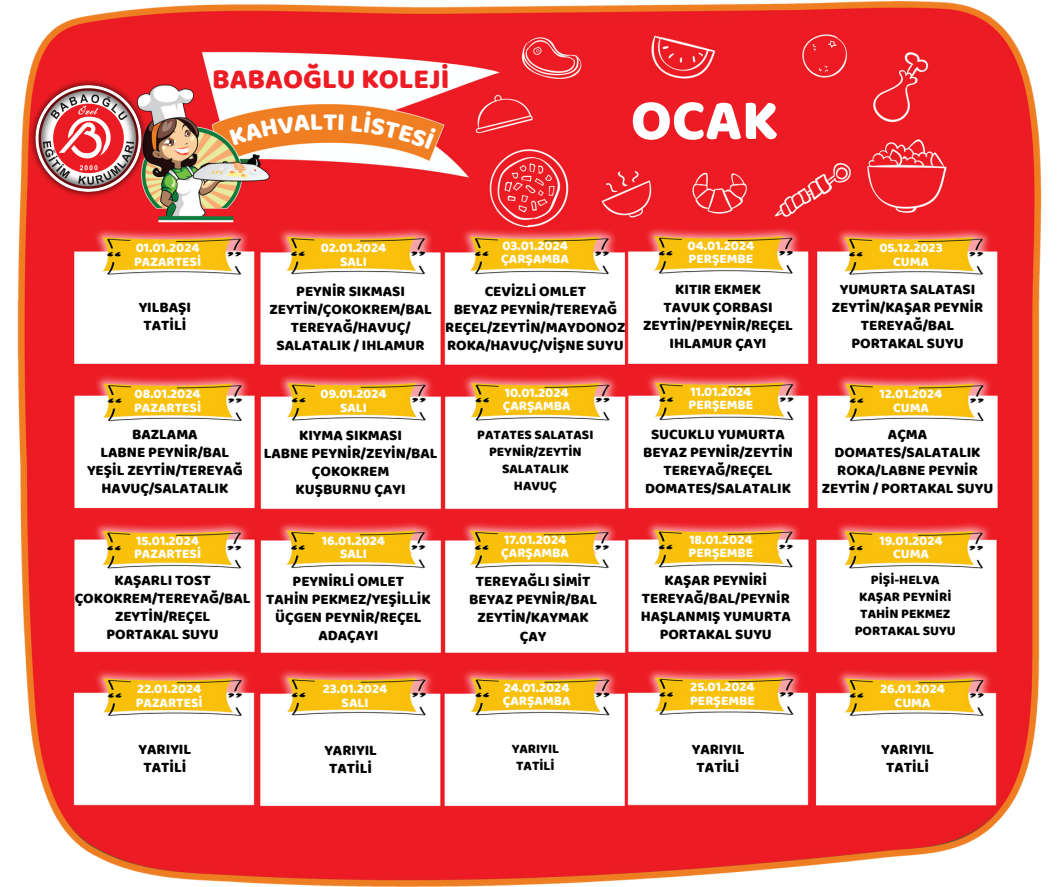
<style>
.page{position:relative;width:1058px;height:887px;background:#fff}
.page>*{position:absolute;margin:0;border:0;box-sizing:border-box;transform-origin:0 0}
.t1{font:58.5px "Baloo";color:#fff}
.t2{font:28.5px "Baloo";color:#ed1c24}
.t3{font:15px "Baloo";color:#000}
.t4{font:13.5px "Baloo";color:#fff}
.t5{font:13.5px "Baloo";color:#000}
</style>
<div class="page">
<img style="left:17px;top:1px;width:1024px;height:885px">
<img style="left:17px;top:66px;width:145px;height:144px">
<div style="left:229px;top:114px;width:115px;height:32px;background:#ef7f22"></div>
<svg style="left:351px;top:111px;width:85px;height:38px"></svg>
<p class="t2" style="left:212px;top:61px;width:239px">BABAOĞLU KOLEJİ</p>
<p class="t1" style="left:630px;top:84px;width:149px">OCAK</p>
<p class="t4" style="left:136px;top:239px;width:65px">01.01.2024</p>
<p class="t4" style="left:134px;top:253px;width:69px">PAZARTESİ</p>
<p class="t4" style="left:321px;top:239px;width:67px">02.01.2024</p>
<p class="t4" style="left:340px;top:253px;width:28px">SALI</p>
<p class="t4" style="left:502px;top:237px;width:67px">03.01.2024</p>
<p class="t4" style="left:501px;top:251px;width:69px">ÇARŞAMBA</p>
<p class="t4" style="left:687px;top:237px;width:68px">04.01.2024</p>
<p class="t4" style="left:688px;top:251px;width:66px">PERŞEMBE</p>
<p class="t4" style="left:879px;top:239px;width:65px">05.12.2023</p>
<p class="t4" style="left:893px;top:253px;width:37px">CUMA</p>
<p class="t3" style="left:139px;top:298px;width:54px">YILBAŞI</p>
<p class="t3" style="left:143px;top:316px;width:44px">TATİLİ</p>
<p class="t3" style="left:296px;top:281px;width:110px">PEYNİR SIKMASI</p>
<p class="t3" style="left:269px;top:299px;width:164px">ZEYTİN/ÇOKOKREM/BAL</p>
<p class="t3" style="left:291px;top:317px;width:121px">TEREYAĞ/HAVUÇ/</p>
<p class="t3" style="left:277px;top:335px;width:149px">SALATALIK / IHLAMUR</p>
<p class="t3" style="left:485px;top:281px;width:103px">CEVİZLİ OMLET</p>
<p class="t3" style="left:453px;top:299px;width:165px">BEYAZ PEYNİR/TEREYAĞ</p>
<p class="t3" style="left:445px;top:317px;width:182px">REÇEL/ZEYTİN/MAYDONOZ</p>
<p class="t3" style="left:447px;top:335px;width:178px">ROKA/HAVUÇ/VİŞNE SUYU</p>
<p class="t3" style="left:675px;top:280px;width:87px">KITIR EKMEK</p>
<p class="t3" style="left:663px;top:298px;width:111px">TAVUK ÇORBASI</p>
<p class="t3" style="left:643px;top:316px;width:151px">ZEYTİN/PEYNİR/REÇEL</p>
<p class="t3" style="left:669px;top:334px;width:98px">IHLAMUR ÇAYI</p>
<p class="t3" style="left:839px;top:280px;width:137px">YUMURTA SALATASI</p>
<p class="t3" style="left:832px;top:298px;width:153px">ZEYTİN/KAŞAR PEYNİR</p>
<p class="t3" style="left:860px;top:316px;width:95px">TEREYAĞ/BAL</p>
<p class="t3" style="left:851px;top:334px;width:114px">PORTAKAL SUYU</p>
<p class="t4" style="left:135px;top:385px;width:68px">08.01.2024</p>
<p class="t4" style="left:134px;top:399px;width:69px">PAZARTESİ</p>
<p class="t4" style="left:320px;top:385px;width:68px">09.01.2024</p>
<p class="t4" style="left:340px;top:399px;width:28px">SALI</p>
<p class="t4" style="left:505px;top:384px;width:65px">10.01.2024</p>
<p class="t4" style="left:503px;top:398px;width:69px">ÇARŞAMBA</p>
<p class="t4" style="left:690px;top:383px;width:62px">11.01.2024</p>
<p class="t4" style="left:688px;top:397px;width:66px">PERŞEMBE</p>
<p class="t4" style="left:879px;top:385px;width:64px">12.01.2024</p>
<p class="t4" style="left:893px;top:399px;width:37px">CUMA</p>
<p class="t3" style="left:132px;top:425px;width:67px">BAZLAMA</p>
<p class="t3" style="left:100px;top:443px;width:130px">LABNE PEYNİR/BAL</p>
<p class="t3" style="left:87px;top:461px;width:157px">YEŞİL ZEYTİN/TEREYAĞ</p>
<p class="t3" style="left:102px;top:479px;width:128px">HAVUÇ/SALATALIK</p>
<p class="t3" style="left:299px;top:426px;width:104px">KIYMA SIKMASI</p>
<p class="t3" style="left:264px;top:444px;width:175px">LABNE PEYNİR/ZEYİN/BAL</p>
<p class="t3" style="left:312px;top:462px;width:79px">ÇOKOKREM</p>
<p class="t3" style="left:295px;top:480px;width:112px">KUŞBURNU ÇAYI</p>
<p class="t5" style="left:477px;top:426px;width:118px">PATATES SALATASI</p>
<p class="t5" style="left:489px;top:443px;width:94px">PEYNİR/ZEYTİN</p>
<p class="t5" style="left:502px;top:460px;width:68px">SALATALIK</p>
<p class="t5" style="left:514px;top:477px;width:44px">HAVUÇ</p>
<p class="t3" style="left:651px;top:425px;width:135px">SUCUKLU YUMURTA</p>
<p class="t3" style="left:643px;top:443px;width:151px">BEYAZ PEYNİR/ZEYTİN</p>
<p class="t3" style="left:663px;top:461px;width:110px">TEREYAĞ/REÇEL</p>
<p class="t3" style="left:645px;top:479px;width:147px">DOMATES/SALATALIK</p>
<p class="t3" style="left:888px;top:425px;width:41px">AÇMA</p>
<p class="t3" style="left:834px;top:443px;width:147px">DOMATES/SALATALIK</p>
<p class="t3" style="left:837px;top:461px;width:142px">ROKA/LABNE PEYNİR</p>
<p class="t3" style="left:821px;top:479px;width:173px">ZEYTİN / PORTAKAL SUYU</p>
<p class="t4" style="left:136px;top:532px;width:64px">15.01.2024</p>
<p class="t4" style="left:134px;top:545px;width:69px">PAZARTESİ</p>
<p class="t4" style="left:322px;top:532px;width:65px">16.01.2024</p>
<p class="t4" style="left:340px;top:545px;width:28px">SALI</p>
<p class="t4" style="left:504px;top:531px;width:64px">17.01.2024</p>
<p class="t4" style="left:501px;top:544px;width:69px">ÇARŞAMBA</p>
<p class="t4" style="left:689px;top:531px;width:65px">18.01.2024</p>
<p class="t4" style="left:688px;top:544px;width:66px">PERŞEMBE</p>
<p class="t4" style="left:879px;top:532px;width:65px">19.01.2024</p>
<p class="t4" style="left:893px;top:545px;width:37px">CUMA</p>
<p class="t3" style="left:115px;top:571px;width:98px">KAŞARLI TOST</p>
<p class="t3" style="left:75px;top:589px;width:177px">ÇOKOKREM/TEREYAĞ/BAL</p>
<p class="t3" style="left:115px;top:607px;width:97px">ZEYTİN/REÇEL</p>
<p class="t3" style="left:106px;top:625px;width:114px">PORTAKAL SUYU</p>
<p class="t3" style="left:293px;top:572px;width:113px">PEYNİRLİ OMLET</p>
<p class="t3" style="left:266px;top:590px;width:166px">TAHİN PEKMEZ/YEŞİLLİK</p>
<p class="t3" style="left:275px;top:608px;width:148px">ÜÇGEN PEYNİR/REÇEL</p>
<p class="t3" style="left:318px;top:626px;width:61px">ADAÇAYI</p>
<p class="t3" style="left:476px;top:572px;width:116px">TEREYAĞLI SİMİT</p>
<p class="t3" style="left:469px;top:590px;width:129px">BEYAZ PEYNİR/BAL</p>
<p class="t3" style="left:477px;top:608px;width:113px">ZEYTİN/KAYMAK</p>
<p class="t3" style="left:520px;top:626px;width:28px">ÇAY</p>
<p class="t3" style="left:664px;top:571px;width:104px">KAŞAR PEYNİRİ</p>
<p class="t3" style="left:642px;top:589px;width:149px">TEREYAĞ/BAL/PEYNİR</p>
<p class="t3" style="left:640px;top:607px;width:152px">HAŞLANMIŞ YUMURTA</p>
<p class="t3" style="left:659px;top:625px;width:114px">PORTAKAL SUYU</p>
<p class="t5" style="left:871px;top:571px;width:70px">PİŞİ-HELVA</p>
<p class="t5" style="left:859px;top:588px;width:94px">KAŞAR PEYNİRİ</p>
<p class="t5" style="left:860px;top:605px;width:92px">TAHİN PEKMEZ</p>
<p class="t5" style="left:854px;top:622px;width:103px">PORTAKAL SUYU</p>
<p class="t4" style="left:137px;top:680px;width:66px">22.01.2024</p>
<p class="t4" style="left:136px;top:694px;width:69px">PAZARTESİ</p>
<p class="t4" style="left:323px;top:680px;width:66px">23.01.2024</p>
<p class="t4" style="left:341px;top:694px;width:28px">SALI</p>
<p class="t4" style="left:504px;top:679px;width:67px">24.01.2024</p>
<p class="t4" style="left:503px;top:693px;width:69px">ÇARŞAMBA</p>
<p class="t4" style="left:690px;top:678px;width:66px">25.01.2024</p>
<p class="t4" style="left:690px;top:692px;width:66px">PERŞEMBE</p>
<p class="t4" style="left:880px;top:680px;width:66px">26.01.2024</p>
<p class="t4" style="left:894px;top:694px;width:37px">CUMA</p>
<p class="t3" style="left:139px;top:740px;width:54px">YARIYIL</p>
<p class="t3" style="left:143px;top:758px;width:44px">TATİLİ</p>
<p class="t3" style="left:324px;top:741px;width:54px">YARIYIL</p>
<p class="t3" style="left:329px;top:759px;width:44px">TATİLİ</p>
<p class="t5" style="left:511px;top:740px;width:49px">YARIYIL</p>
<p class="t5" style="left:516px;top:757px;width:40px">TATİLİ</p>
<p class="t3" style="left:691px;top:740px;width:54px">YARIYIL</p>
<p class="t3" style="left:696px;top:758px;width:44px">TATİLİ</p>
<p class="t3" style="left:881px;top:740px;width:54px">YARIYIL</p>
<p class="t3" style="left:886px;top:758px;width:44px">TATİLİ</p>
</div>
